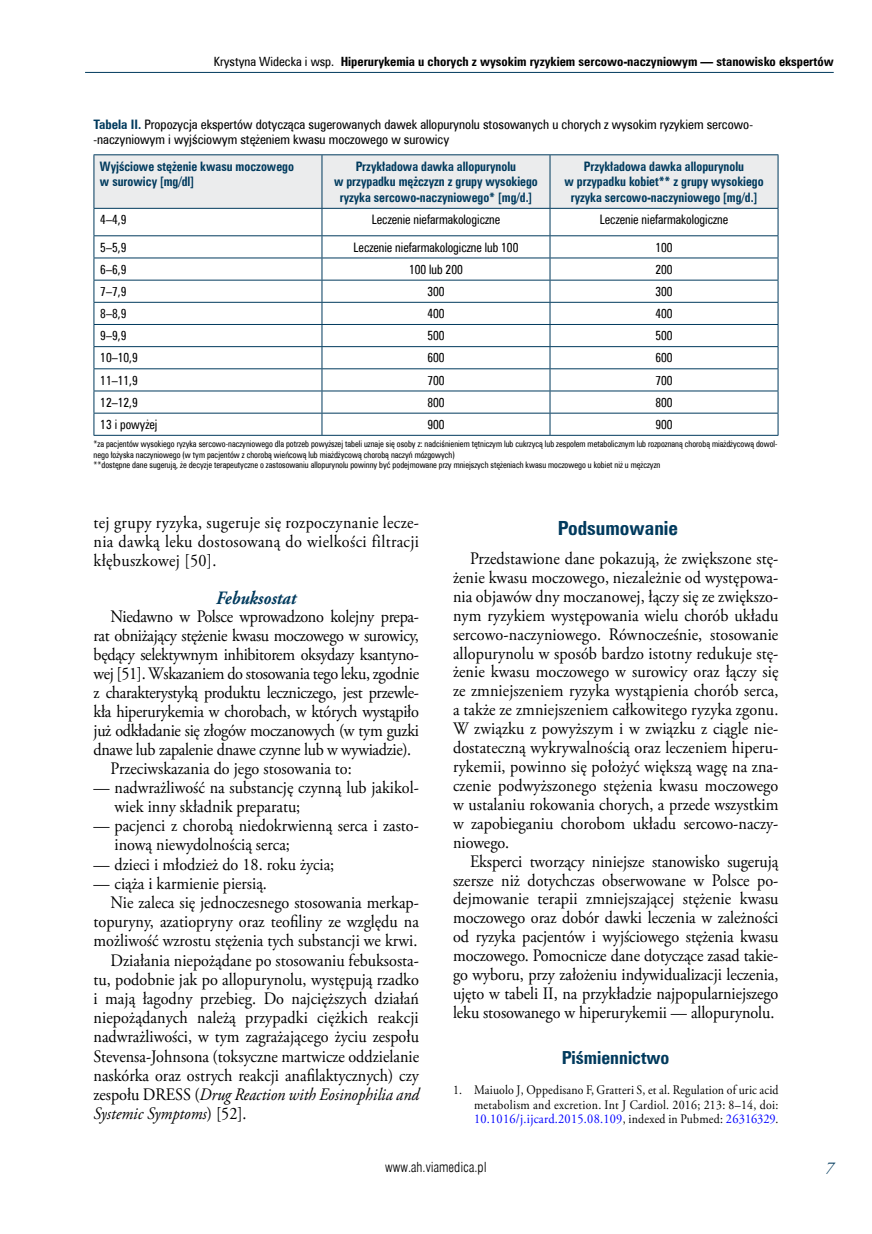
<style>
.page{position:relative;width:872px;height:1234px;background:#fff}
.page>*{position:absolute;margin:0;border:0;box-sizing:border-box;transform-origin:0 0}
.t1{font:700 19.5px "Zurich Cn EU";color:#003a5d}
.t2{font:italic 700 18.75px "Adobe Garamond Pro";color:#003a5d;scale:.9 1}
.t3{font:700 18px "Zurich Cn EU";color:#003a5d}
.t4{font:17.55px/18.9px "Adobe Garamond Pro";color:#000;text-align:justify;scale:.93 1}
.t5{font:17.55px "Adobe Garamond Pro";letter-spacing:-.02em;color:#000;scale:.93 1}
.t6{font:italic 17.55px "Adobe Garamond Pro";letter-spacing:-.005em;color:#000;scale:.93 1}
.t7{font:italic 16.5px "Adobe Garamond Pro";color:#003a5d}
.t8{font:13.5px "Swis 721 Lt Cn EU";color:#000}
.t9{font:13.35px "Adobe Garamond Pro";letter-spacing:.02em;color:#00f;scale:.93 1}
.t10{font:700 13.05px/15.6px "Zurich Cn EU";color:#003a5d;text-align:center;scale:.92 1}
.t11{font:13.05px "Zurich Cn EU";color:#000;scale:.92 1}
.t12{font:13.05px/15.6px "Zurich Cn EU";color:#000}
.t13{font:13.05px/14.4px "Adobe Garamond Pro";letter-spacing:.015em;color:#000;text-align:right;scale:.9 1}
.t14{font:700 12.75px "Zurich Cn EU";color:#000}
.t15{font:9px/10.8px "Zurich Cn EU";color:#000;scale:.92 1}
.s1{font-weight:400}
.s2{font-weight:700;color:#003a5d}
.s3{font-style:normal}
.s4{font-size:13.05px;color:#000}
</style>
<div class="page">
<hr style="left:85px;top:72px;width:748px;height:1px;background:#003a5d">
<svg style="left:94px;top:155px;width:684px;height:280px"></svg>
<hr style="left:94px;top:435px;width:228px;height:1px;background:#003a5d">
<hr style="left:322px;top:435px;width:228px;height:1px;background:#003a5d">
<hr style="left:550px;top:435px;width:228px;height:1px;background:#003a5d">
<hr style="left:94px;top:154px;width:228px;height:1px;background:#003a5d">
<hr style="left:94px;top:155px;width:1px;height:53px;background:#003a5d">
<hr style="left:322px;top:154px;width:228px;height:1px;background:#003a5d">
<hr style="left:550px;top:154px;width:228px;height:1px;background:#003a5d">
<hr style="left:777px;top:155px;width:1px;height:53px;background:#003a5d">
<hr style="left:94px;top:208px;width:228px;height:1px;background:#003a5d">
<hr style="left:322px;top:208px;width:228px;height:1px;background:#003a5d">
<hr style="left:550px;top:208px;width:228px;height:1px;background:#003a5d">
<p class="t14" style="left:214px;top:53px;width:621px"><span class="s1">Krystyna Widecka i wsp.</span> Hiperurykemia u chorych z wysokim ryzykiem sercowo-naczyniowym — stanowisko ekspertów</p>
<p class="t12" style="left:94px;top:116px;width:661px"><span class="s2">Tabela II.</span> Propozycja ekspertów dotycząca sugerowanych dawek allopurynolu stosowanych u chorych z wysokim ryzykiem sercowo--naczyniowym i wyjściowym stężeniem kwasu moczowego w surowicy</p>
<p class="t10" style="left:100px;top:158px;width:212px;text-align:left">Wyjściowe stężenie kwasu moczowego w surowicy [mg/dl]</p>
<p class="t10" style="left:334px;top:158px;width:223px">Przykładowa dawka allopurynolu<br>w przypadku mężczyzn z grupy wysokiego ryzyka sercowo-naczyniowego* [mg/d.]</p>
<p class="t10" style="left:564px;top:158px;width:218px">Przykładowa dawka allopurynolu<br>w przypadku kobiet** z grupy wysokiego ryzyka sercowo-naczyniowego [mg/d.]</p>
<p class="t11" style="left:100px;top:211px;width:30px">4–4,9</p>
<p class="t11" style="left:372px;top:211px;width:141px">Leczenie niefarmakologiczne</p>
<p class="t11" style="left:600px;top:211px;width:141px">Leczenie niefarmakologiczne</p>
<p class="t11" style="left:100px;top:239px;width:30px">5–5,9</p>
<p class="t11" style="left:353px;top:239px;width:181px">Leczenie niefarmakologiczne lub 100</p>
<p class="t11" style="left:655px;top:239px;width:20px">100</p>
<p class="t11" style="left:100px;top:261px;width:30px">6–6,9</p>
<p class="t11" style="left:409px;top:261px;width:60px">100 lub 200</p>
<p class="t11" style="left:655px;top:261px;width:20px">200</p>
<p class="t11" style="left:100px;top:283px;width:30px">7–7,9</p>
<p class="t11" style="left:427px;top:283px;width:20px">300</p>
<p class="t11" style="left:655px;top:283px;width:20px">300</p>
<p class="t11" style="left:100px;top:305px;width:30px">8–8,9</p>
<p class="t11" style="left:427px;top:305px;width:20px">400</p>
<p class="t11" style="left:655px;top:305px;width:20px">400</p>
<p class="t11" style="left:100px;top:327px;width:30px">9–9,9</p>
<p class="t11" style="left:427px;top:327px;width:20px">500</p>
<p class="t11" style="left:655px;top:327px;width:20px">500</p>
<p class="t11" style="left:100px;top:350px;width:42px">10–10,9</p>
<p class="t11" style="left:427px;top:350px;width:20px">600</p>
<p class="t11" style="left:655px;top:350px;width:20px">600</p>
<p class="t11" style="left:100px;top:372px;width:42px">11–11,9</p>
<p class="t11" style="left:427px;top:372px;width:20px">700</p>
<p class="t11" style="left:655px;top:372px;width:20px">700</p>
<p class="t11" style="left:100px;top:394px;width:42px">12–12,9</p>
<p class="t11" style="left:427px;top:394px;width:20px">800</p>
<p class="t11" style="left:655px;top:394px;width:20px">800</p>
<p class="t11" style="left:100px;top:416px;width:64px">13 i powyżej</p>
<p class="t11" style="left:427px;top:416px;width:20px">900</p>
<p class="t11" style="left:655px;top:416px;width:20px">900</p>
<p class="t15" style="left:94px;top:438px;width:745px">*za pacjentów wysokiego ryzyka sercowo-naczyniowego dla potrzeb powyższej tabeli uznaje się osoby z: nadciśnieniem tętniczym lub cukrzycą lub zespołem metabolicznym lub rozpoznaną chorobą miażdżycową dowol&shy;nego łożyska naczyniowego (w tym pacjentów z chorobą wieńcową lub miażdżycową chorobą naczyń mózgowych)<br>**dostępne dane sugerują, że decyzje terapeutyczne o zastosowaniu allopurynolu powinny być podejmowane przy mniejszych stężeniach kwasu moczowego u kobiet niż u mężczyzn</p>
<p class="t4" style="left:94px;top:513px;width:351px">tej grupy ryzyka, sugeruje się rozpoczynanie lecze&shy;nia dawką leku dostosowaną do wielkości filtracji kłębuszkowej [50].</p>
<p class="t2" style="left:216px;top:586px;width:90px">Febuksostat</p>
<p class="t5" style="left:111px;top:606px;width:333px">Niedawno w Polsce wprowadzono kolejny prepa-</p>
<p class="t5" style="left:94px;top:625px;width:351px">rat obniżający stężenie kwasu moczowego w surowicy,</p>
<p class="t5" style="left:94px;top:644px;width:350px">będący selektywnym inhibitorem oksydazy ksantyno-</p>
<p class="t5" style="left:94px;top:663px;width:351px">wej [51]. Wskazaniem do stosowania tego leku, zgodnie</p>
<p class="t5" style="left:94px;top:682px;width:351px">z charakterystyką produktu leczniczego, jest przewle-</p>
<p class="t5" style="left:94px;top:700px;width:351px">kła hiperurykemia w chorobach, w których wystąpiło</p>
<p class="t5" style="left:94px;top:719px;width:351px">już odkładanie się złogów moczanowych (w tym guzki</p>
<p class="t5" style="left:94px;top:738px;width:343px">dnawe lub zapalenie dnawe czynne lub w wywiadzie).</p>
<p class="t4" style="left:111px;top:759px;width:261px">Przeciwskazania do jego stosowania to:</p>
<p class="t4" style="left:115px;top:778px;width:329px;text-indent:-21px">— nadwrażliwość na substancję czynną lub jakikol&shy;wiek inny składnik preparatu;</p>
<p class="t4" style="left:115px;top:816px;width:329px;text-indent:-21px">— pacjenci z chorobą niedokrwienną serca i zasto&shy;inową niewydolnością serca;</p>
<p class="t4" style="left:94px;top:855px;width:260px">— dzieci i młodzież do 18. roku życia;</p>
<p class="t4" style="left:94px;top:874px;width:188px">— ciąża i karmienie piersią.</p>
<p class="t4" style="left:111px;top:893px;width:333px">Nie zaleca się jednoczesnego stosowania merkap-</p>
<p class="t4" style="left:94px;top:912px;width:351px">topuryny, azatiopryny oraz teofiliny ze względu na</p>
<p class="t4" style="left:94px;top:931px;width:350px">możliwość wzrostu stężenia tych substancji we krwi.</p>
<p class="t4" style="left:111px;top:950px;width:333px">Działania niepożądane po stosowaniu febuksosta-</p>
<p class="t4" style="left:94px;top:970px;width:351px">tu, podobnie jak po allopurynolu, występują rzadko</p>
<p class="t4" style="left:94px;top:989px;width:351px">i mają łagodny przebieg. Do najcięższych działań</p>
<p class="t4" style="left:94px;top:1008px;width:351px">niepożądanych należą przypadki ciężkich reakcji</p>
<p class="t4" style="left:94px;top:1027px;width:351px">nadwrażliwości, w tym zagrażającego życiu zespołu</p>
<p class="t4" style="left:94px;top:1046px;width:351px">Stevensa-Johnsona (toksyczne martwicze oddzielanie</p>
<p class="t4" style="left:94px;top:1066px;width:351px">naskórka oraz ostrych reakcji anafilaktycznych) czy</p>
<p class="t6" style="left:94px;top:1083px;width:351px"><span class="s3">zespołu DRESS (</span>Drug Reaction with Eosinophilia and</p>
<p class="t6" style="left:94px;top:1102px;width:166px">Systemic Symptoms<span class="s3">) [52].</span></p>
<p class="t1" style="left:557px;top:516px;width:122px">Podsumowanie</p>
<p class="t4" style="left:453px;top:549px;width:351px;text-indent:17px">Przedstawione dane pokazują, że zwiększone stę&shy;żenie kwasu moczowego, niezależnie od występowa&shy;nia objawów dny moczanowej, łączy się ze zwiększo&shy;nym ryzykiem występowania wielu chorób układu sercowo-naczyniowego. Równocześnie, stosowanie allopurynolu w sposób bardzo istotny redukuje stę&shy;żenie kwasu moczowego w surowicy oraz łączy się ze zmniejszeniem ryzyka wystąpienia chorób serca, a także ze zmniejszeniem całkowitego ryzyka zgonu.<br>W związku z powyższym i w związku z ciągle nie&shy;dostateczną wykrywalnością oraz leczeniem hiperu&shy;rykemii, powinno się położyć większą wagę na zna&shy;czenie podwyższonego stężenia kwasu moczowego w ustalaniu rokowania chorych, a przede wszystkim w zapobieganiu chorobom układu sercowo-naczy&shy;niowego.</p>
<p class="t4" style="left:453px;top:852px;width:351px;text-indent:17px">Eksperci tworzący niniejsze stanowisko sugerują szersze niż dotychczas obserwowane w Polsce po&shy;dejmowanie terapii zmniejszającej stężenie kwasu moczowego oraz dobór dawki leczenia w zależności od ryzyka pacjentów i wyjściowego stężenia kwasu moczowego. Pomocnicze dane dotyczące zasad takie&shy;go wyboru, przy założeniu indywidualizacji leczenia, ujęto w tabeli II, na przykładzie najpopularniejszego leku stosowanego w hiperurykemii — allopurynolu.</p>
<p class="t3" style="left:562px;top:1046px;width:109px">Piśmiennictwo</p>
<p class="t13" style="left:453px;top:1083px;width:363px">1. Maiuolo J, Oppedisano F, Gratteri S, et al. Regulation of uric acid metabolism and excretion. Int J Cardiol. 2016; 213: 8–14, doi:</p>
<p class="t9" style="left:474px;top:1110px;width:329px">10.1016/j.ijcard.2015.08.109<span class="s4">, indexed in Pubmed:</span> 26316329<span class="s4">.</span></p>
<p class="t8" style="left:385px;top:1158px;width:103px">www.ah.viamedica.pl</p>
<p class="t7" style="left:825px;top:1157px;width:10px">7</p>
</div>
